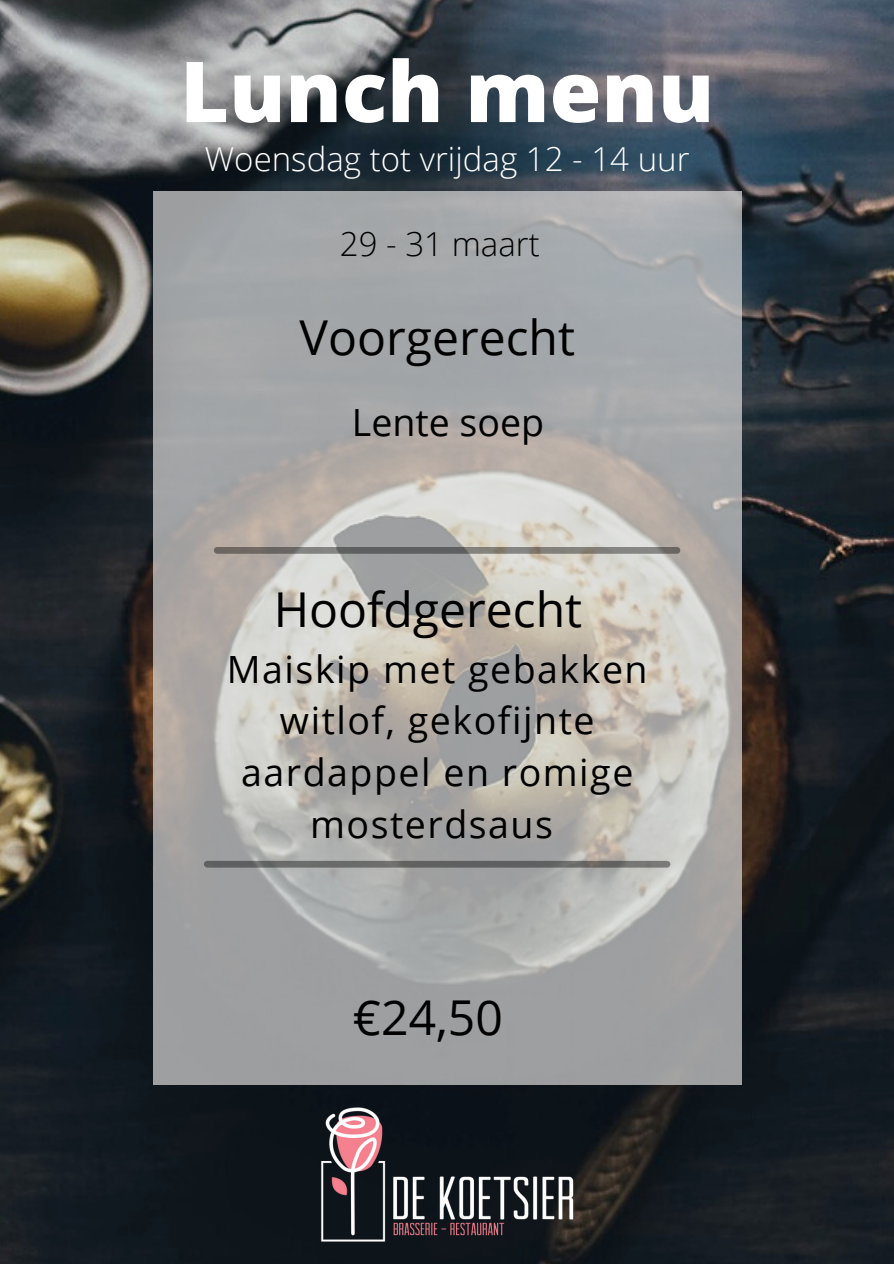
<style>
.page{position:relative;width:894px;height:1264px;background:#fff}
.page>*{position:absolute;margin:0;border:0;box-sizing:border-box;transform-origin:0 0}
.t1{font:800 84px "Open Sans";color:#fff}
.t2{font:48px "Open Sans";color:#000}
.t3{font:37.5px/51.8px "Open Sans";letter-spacing:.04em;color:#000;text-align:center}
.t4{font:37.5px "Open Sans";color:#000}
.t5{font:300 33px "Open Sans";color:#fff}
.t6{font:300 33px "Open Sans";color:#000}
</style>
<div class="page">
<img style="left:0;top:0;width:893px;height:1263px">
<svg style="left:153px;top:191px;width:588px;height:893px;background:#aeadac"></svg>
<svg style="left:217px;top:547px;width:459px;height:6px;background:#73726e"></svg>
<svg style="left:207px;top:860px;width:459px;height:7px;background:#6e6f6e"></svg>
<img style="left:288px;top:1084px;width:318px;height:179px">
<h1 class="t1" style="left:180px;top:32px;width:535px">Lunch menu</h1>
<p class="t5" style="left:205px;top:136px;width:486px">Woensdag tot vrijdag 12 - 14 uur</p>
<p class="t6" style="left:340px;top:220px;width:201px">29 - 31 maart</p>
<p class="t2" style="left:299px;top:303px;width:277px">Voorgerecht</p>
<p class="t4" style="left:352px;top:396px;width:194px">Lente soep</p>
<p class="t2" style="left:273px;top:575px;width:310px">Hoofdgerecht</p>
<p class="t3" style="left:227px;top:642px;width:422px">Maiskip met gebakken witlof, gekofijnte aardappel en romige mosterdsaus</p>
<p class="t2" style="left:353px;top:984px;width:151px">€24,50</p>
</div>
